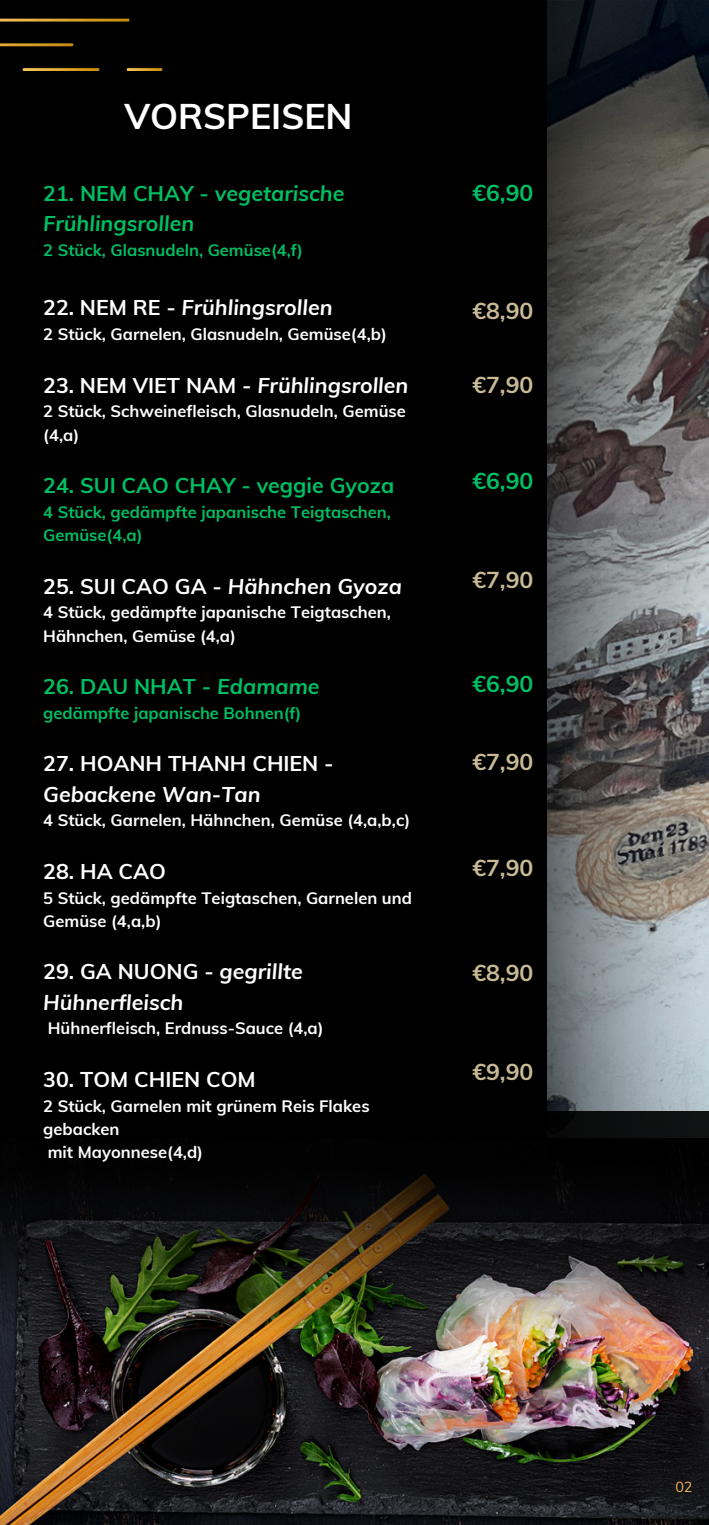
<style>
.page{position:relative;width:709px;height:1525px;background:#fff}
.page>*{position:absolute;margin:0;border:0;box-sizing:border-box;transform-origin:0 0}
.t1{font:700 35.75px "Muli";color:#fff}
.t2{font:700 23px "Muli";color:#c8ba95}
.t3{font:700 23px "Muli";color:#00bf63}
.t4{font:italic 700 21.25px/30.2px "Muli";color:#fff}
.t5{font:700 21.25px "Muli";color:#00bf63}
.t6{font:700 21.25px "Muli";color:#fff}
.t7{font:italic 700 21.25px/30.2px "Muli";color:#00bf63}
.t8{font:700 16.5px/23.5px "Muli";color:#fff}
.t9{font:700 16.5px/23.5px "Muli";color:#00bf63}
.t10{font:14.25px "Muli";color:#f3b456}
.s1{font-style:normal}
.s2{font-style:italic}
</style>
<div class="page">
<div style="left:0;top:0;width:709px;height:1524px;background:#000"></div>
<img style="left:0;top:1138px;width:709px;height:386px">
<svg style="left:0;top:19px;width:129px;height:3px"></svg>
<svg style="left:0;top:43px;width:73px;height:3px"></svg>
<svg style="left:23px;top:68px;width:76px;height:3px"></svg>
<svg style="left:127px;top:68px;width:35px;height:3px"></svg>
<img style="left:547px;top:0;width:162px;height:1161px">
<h1 class="t1" style="left:124px;top:93px;width:230px">VORSPEISEN</h1>
<p class="t7" style="left:43px;top:178px;width:303px"><span class="s1">21. NEM CHAY -</span> vegetarische<br>Frühlingsrollen</p>
<p class="t9" style="left:43px;top:238px;width:261px">2 Stück, Glasnudeln, Gemüse(4,f)</p>
<p class="t4" style="left:43px;top:292px;width:291px"><span class="s1">22. NEM RE -</span> Frühlingsrollen</p>
<p class="t8" style="left:43px;top:322px;width:345px">2 Stück, Garnelen, Glasnudeln, Gemüse(4,b)</p>
<p class="t4" style="left:43px;top:369px;width:367px"><span class="s1">23. NEM VIET NAM -</span> Frühlingsrollen</p>
<p class="t8" style="left:43px;top:399px;width:364px">2 Stück, Schweinefleisch, Glasnudeln, Gemüse (4,a)</p>
<p class="t5" style="left:43px;top:472px;width:352px">24. SUI CAO CHAY - veggie Gyoza</p>
<p class="t9" style="left:43px;top:500px;width:349px">4 Stück, gedämpfte japanische Teigtaschen,<br>Gemüse(4,a)</p>
<p class="t4" style="left:43px;top:570px;width:360px"><span class="s1">25. SUI CAO GA -</span> Hähnchen Gyoza</p>
<p class="t8" style="left:43px;top:600px;width:349px">4 Stück, gedämpfte japanische Teigtaschen,<br>Hähnchen, Gemüse (4,a)</p>
<p class="t5" style="left:43px;top:673px;width:278px">26. DAU NHAT - <span class="s2">Edamame</span></p>
<p class="t9" style="left:43px;top:701px;width:260px">gedämpfte japanische Bohnen(f)</p>
<p class="t6" style="left:43px;top:750px;width:292px">27. HOANH THANH CHIEN -</p>
<p class="t4" style="left:43px;top:778px;width:219px">Gebackene Wan-Tan</p>
<p class="t8" style="left:43px;top:808px;width:368px">4 Stück, Garnelen, Hähnchen, Gemüse (4,a,b,c)</p>
<p class="t6" style="left:43px;top:857px;width:124px">28. HA CAO</p>
<p class="t8" style="left:43px;top:885px;width:370px">5 Stück, gedämpfte Teigtaschen, Garnelen und<br>Gemüse (4,a,b)</p>
<p class="t4" style="left:43px;top:956px;width:261px"><span class="s1">29. GA NUONG -</span> gegrillte<br>Hühnerfleisch</p>
<p class="t8" style="left:48px;top:1016px;width:277px">Hühnerfleisch, Erdnuss-Sauce (4,a)</p>
<p class="t6" style="left:43px;top:1065px;width:214px">30. TOM CHIEN COM</p>
<p class="t8" style="left:43px;top:1093px;width:328px">2 Stück, Garnelen mit grünem Reis Flakes gebacken<br>mit Mayonnese(4,d)</p>
<h2 class="t3" style="left:472px;top:177px;width:62px">€6,90</h2>
<h2 class="t2" style="left:472px;top:296px;width:62px">€8,90</h2>
<h2 class="t2" style="left:472px;top:370px;width:62px">€7,90</h2>
<h2 class="t3" style="left:472px;top:465px;width:62px">€6,90</h2>
<h2 class="t2" style="left:472px;top:565px;width:62px">€7,90</h2>
<h2 class="t3" style="left:472px;top:669px;width:62px">€6,90</h2>
<h2 class="t2" style="left:472px;top:747px;width:62px">€7,90</h2>
<h2 class="t2" style="left:472px;top:852px;width:62px">€7,90</h2>
<h2 class="t2" style="left:472px;top:958px;width:62px">€8,90</h2>
<h2 class="t2" style="left:472px;top:1057px;width:62px">€9,90</h2>
<p class="t10" style="left:675px;top:1477px;width:19px">02</p>
</div>
